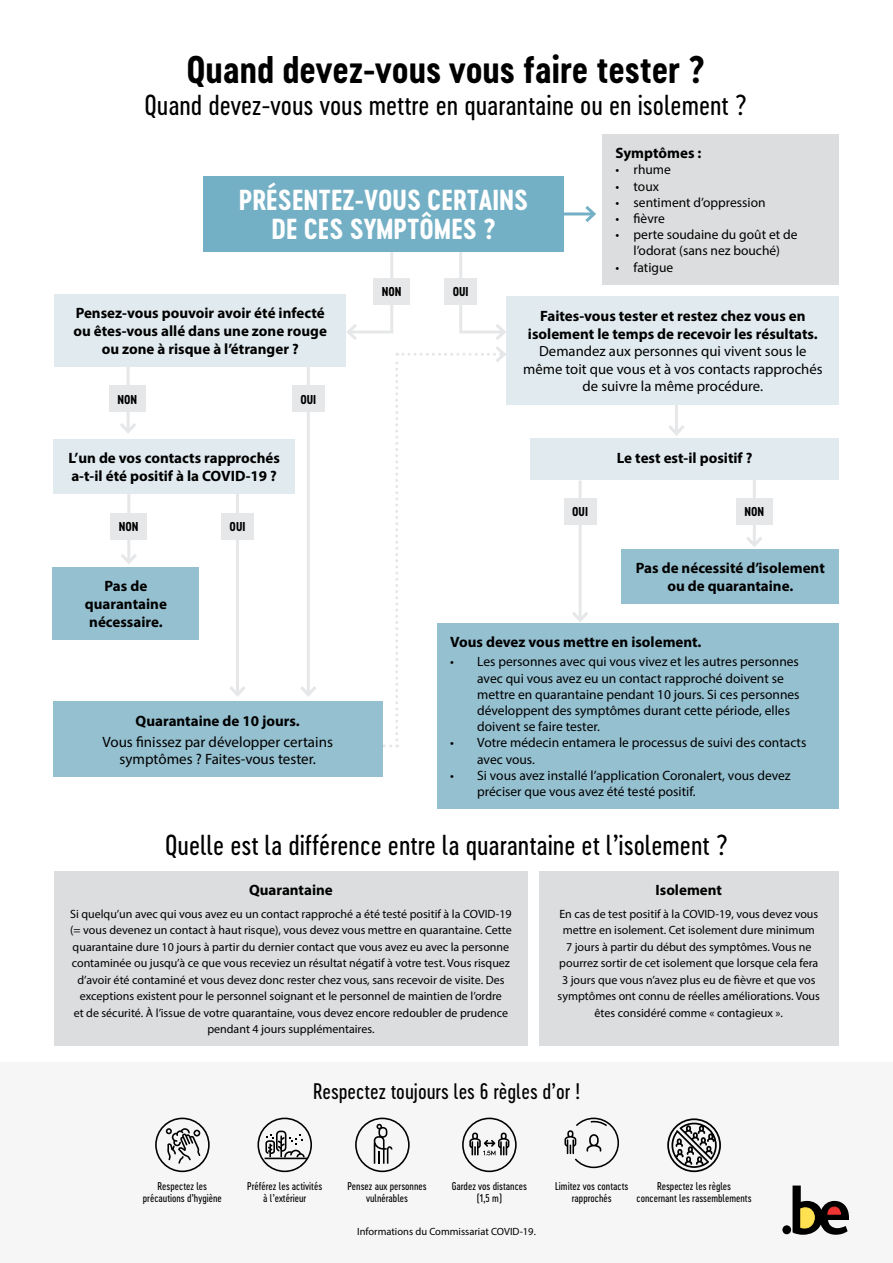
<style>
.page{position:relative;width:893px;height:1263px;background:#fff}
.page>*{position:absolute;margin:0;border:0;box-sizing:border-box;transform-origin:0 0}
.t1{font:36px "Cervo Neue Bold Neue";color:#000}
.t2{font:27px "Cervo Neue Regular Neue";color:#000}
.t3{font:27px/28.5px "Cervo Neue Bold Neue";color:#fff;text-align:center}
.t4{font:21px "Cervo Neue Regular Neue";color:#000}
.t5{font:700 15px/18px "Myriad Pro";color:#000;text-align:center}
.t6{font:15px/16.5px "Myriad Pro";color:#000;text-align:center}
.t7{font:14.7px/17.7px "Myriad Pro";color:#000;text-align:center}
.t8{font:13.5px/16.2px "Myriad Pro";color:#000}
.t9{font:12px/16.5px "Myriad Pro";color:#000;text-align:center}
.t10{font:12px "Cervo Neue Bold Neue";color:#000}
.t11{font:10.5px/12px "Cervo Neue Regular Neue";color:#000;text-align:center}
.t12{font:10.5px "Myriad Pro";color:#000}
</style>
<div class="page">
<div style="left:0;top:1062px;width:893px;height:201px;background:#f6f6f6"></div>
<hr style="left:579px;top:481px;width:3px;height:139px;background:#e6e7e8">
<svg style="left:572px;top:612px;width:16px;height:10px"></svg>
<hr style="left:753px;top:479px;width:3px;height:66px;background:#e6e7e8">
<svg style="left:746px;top:537px;width:16px;height:10px"></svg>
<hr style="left:236px;top:493px;width:3px;height:202px;background:#e6e7e8">
<svg style="left:230px;top:686px;width:15px;height:11px"></svg>
<hr style="left:307px;top:367px;width:3px;height:328px;background:#e6e7e8">
<svg style="left:300px;top:686px;width:16px;height:11px"></svg>
<hr style="left:127px;top:494px;width:3px;height:68px;background:#e6e7e8">
<svg style="left:121px;top:554px;width:16px;height:10px"></svg>
<hr style="left:127px;top:367px;width:3px;height:65px;background:#e6e7e8">
<svg style="left:120px;top:420px;width:16px;height:13px"></svg>
<svg style="left:347px;top:252px;width:162px;height:495px"></svg>
<div style="left:444px;top:278px;width:33px;height:26px;background:#e6e7e8"></div>
<div style="left:373px;top:278px;width:37px;height:26px;background:#e6e7e8"></div>
<div style="left:782px;top:1225px;width:9px;height:9px;background:#000;border-radius:50%"></div>
<svg style="left:792px;top:1185px;width:57px;height:50px"></svg>
<div style="left:203px;top:176px;width:361px;height:76px;background:#74b0c5"></div>
<div style="left:54px;top:294px;width:292px;height:73px;background:#e1ebef"></div>
<div style="left:603px;top:134px;width:236px;height:150px;background:#dcddde"></div>
<div style="left:53px;top:439px;width:242px;height:54px;background:#e1ebef"></div>
<div style="left:53px;top:567px;width:146px;height:73px;background:#95c0d0"></div>
<div style="left:53px;top:701px;width:329px;height:76px;background:#95c0d0"></div>
<div style="left:507px;top:296px;width:332px;height:108px;background:#e1ebef"></div>
<div style="left:530px;top:439px;width:309px;height:41px;background:#e1ebef"></div>
<div style="left:622px;top:549px;width:217px;height:55px;background:#95c0d0"></div>
<div style="left:437px;top:623px;width:402px;height:186px;background:#95c0d0"></div>
<div style="left:54px;top:871px;width:474px;height:175px;background:#dcddde"></div>
<div style="left:539px;top:871px;width:300px;height:175px;background:#dcddde"></div>
<hr style="left:675px;top:404px;width:3px;height:30px;background:#e6e7e8">
<svg style="left:668px;top:425px;width:16px;height:11px"></svg>
<hr style="left:564px;top:212px;width:30px;height:3px;background:#74b0c5">
<svg style="left:582px;top:206px;width:14px;height:16px"></svg>
<svg style="left:462px;top:1117px;width:55px;height:55px"></svg>
<svg style="left:257px;top:1117px;width:55px;height:55px"></svg>
<svg style="left:564px;top:1117px;width:55px;height:51px"></svg>
<svg style="left:355px;top:1117px;width:55px;height:55px"></svg>
<svg style="left:667px;top:1118px;width:54px;height:54px"></svg>
<svg style="left:155px;top:1117px;width:55px;height:55px"></svg>
<div style="left:564px;top:498px;width:32px;height:27px;background:#e6e7e8"></div>
<div style="left:221px;top:513px;width:33px;height:26px;background:#e6e7e8"></div>
<div style="left:292px;top:386px;width:33px;height:26px;background:#e6e7e8"></div>
<div style="left:109px;top:386px;width:37px;height:26px;background:#e6e7e8"></div>
<div style="left:110px;top:513px;width:37px;height:26px;background:#e6e7e8"></div>
<div style="left:736px;top:498px;width:37px;height:27px;background:#e6e7e8"></div>
<h1 class="t1" style="left:186px;top:45px;width:520px">Quand devez-vous vous faire tester ?</h1>
<h2 class="t2" style="left:144px;top:87px;width:604px">Quand devez-vous vous mettre en quarantaine ou en isolement ?</h2>
<h2 class="t3" style="left:239px;top:186px;width:291px">PRÉSENTEZ-VOUS CERTAINS<br>DE CES SYMPTÔMES ?</h2>
<p class="t10" style="left:382px;top:283px;width:21px">NON</p>
<p class="t10" style="left:453px;top:283px;width:17px">OUI</p>
<p class="t5" style="left:616px;top:144px;width:87px">Symptômes :</p>
<p class="t8" style="left:616px;top:161px;width:57px">• rhume</p>
<p class="t8" style="left:616px;top:178px;width:45px">• toux</p>
<p class="t8" style="left:616px;top:194px;width:151px">• sentiment d’oppression</p>
<p class="t8" style="left:616px;top:210px;width:51px">• fièvre</p>
<p class="t8" style="left:616px;top:226px;width:183px;text-align:center">• perte soudaine du goût et de l’odorat (sans nez bouché)</p>
<p class="t8" style="left:616px;top:259px;width:59px">• fatigue</p>
<p class="t5" style="left:73px;top:304px;width:255px">Pensez-vous pouvoir avoir été infecté ou êtes-vous allé dans une zone rouge ou zone à risque à l’étranger ?</p>
<p class="t10" style="left:118px;top:391px;width:21px">NON</p>
<p class="t10" style="left:300px;top:391px;width:17px">OUI</p>
<p class="t5" style="left:68px;top:448px;width:213px;text-align:left">L’un de vos contacts rapprochés a-t-il été positif à la COVID-19 ?</p>
<p class="t10" style="left:119px;top:518px;width:21px">NON</p>
<p class="t5" style="left:85px;top:577px;width:83px">Pas de quarantaine nécessaire.</p>
<p class="t10" style="left:230px;top:518px;width:17px">OUI</p>
<p class="t5" style="left:136px;top:711px;width:166px">Quarantaine de 10 jours.</p>
<p class="t6" style="left:103px;top:734px;width:232px">Vous finissez par développer certains symptômes ? Faites-vous tester.</p>
<p class="t5" style="left:528px;top:306px;width:291px">Faites-vous tester et restez chez vous en isolement le temps de recevoir les résultats.</p>
<p class="t7" style="left:523px;top:342px;width:301px">Demandez aux personnes qui vivent sous le même toit que vous et à vos contacts rapprochés de suivre la même procédure.</p>
<p class="t10" style="left:572px;top:503px;width:17px">OUI</p>
<p class="t5" style="left:617px;top:448px;width:137px">Le test est-il positif ?</p>
<p class="t10" style="left:744px;top:503px;width:21px">NON</p>
<p class="t5" style="left:636px;top:559px;width:190px">Pas de nécessité d’isolement ou de quarantaine.</p>
<p class="t5" style="left:450px;top:632px;width:253px">Vous devez vous mettre en isolement.</p>
<p class="t8" style="left:477px;top:653px;width:324px;text-indent:-27px">• Les personnes avec qui vous vivez et les autres personnes avec qui vous avez eu un contact rapproché doivent se mettre en quarantaine pendant 10 jours. Si ces personnes développent des symptômes durant cette période, elles doivent se faire tester.</p>
<p class="t8" style="left:477px;top:734px;width:331px;text-indent:-27px">• Votre médecin entamera le processus de suivi des contacts avec vous.</p>
<p class="t8" style="left:477px;top:767px;width:315px;text-indent:-27px">• Si vous avez installé l’application Coronalert, vous devez préciser que vous avez été testé positif.</p>
<h2 class="t2" style="left:165px;top:827px;width:564px">Quelle est la différence entre la quarantaine et l’isolement ?</h2>
<p class="t5" style="left:249px;top:881px;width:85px">Quarantaine</p>
<p class="t9" style="left:70px;top:905px;width:443px">Si quelqu’un avec qui vous avez eu un contact rapproché a été testé positif à la COVID-19 (= vous devenez un contact à haut risque), vous devez vous mettre en quarantaine. Cette quarantaine dure 10 jours à partir du dernier contact que vous avez eu avec la personne contaminée ou jusqu’à ce que vous receviez un résultat négatif à votre test. Vous risquez d’avoir été contaminé et vous devez donc rester chez vous, sans recevoir de visite. Des exceptions existent pour le personnel soignant et le personnel de maintien de l’ordre<br>et de sécurité. À l’issue de votre quarantaine, vous devez encore redoubler de prudence pendant 4 jours supplémentaires.</p>
<p class="t5" style="left:656px;top:881px;width:68px">Isolement</p>
<p class="t9" style="left:558px;top:905px;width:264px">En cas de test positif à la COVID-19, vous devez vous mettre en isolement. Cet isolement dure minimum<br>7 jours à partir du début des symptômes. Vous ne pourrez sortir de cet isolement que lorsque cela fera 3 jours que vous n’avez plus eu de fièvre et que vos symptômes ont connu de réelles améliorations. Vous êtes considéré comme « contagieux ».</p>
<h3 class="t4" style="left:313px;top:1077px;width:268px">Respectez toujours les 6 règles d’or !</h3>
<p class="t11" style="left:143px;top:1180px;width:81px">Respectez les précautions d’hygiène</p>
<p class="t11" style="left:247px;top:1180px;width:77px">Préférez les activités à l’extérieur</p>
<p class="t11" style="left:347px;top:1180px;width:81px">Pensez aux personnes vulnérables</p>
<p class="t11" style="left:452px;top:1180px;width:77px">Gardez vos distances (1,5 m)</p>
<p class="t11" style="left:555px;top:1180px;width:75px">Limitez vos contacts rapprochés</p>
<p class="t11" style="left:636px;top:1180px;width:117px">Respectez les règles concernant les rassemblements</p>
<p class="t12" style="left:357px;top:1225px;width:180px">Informations du Commissariat COVID-19.</p>
</div>
